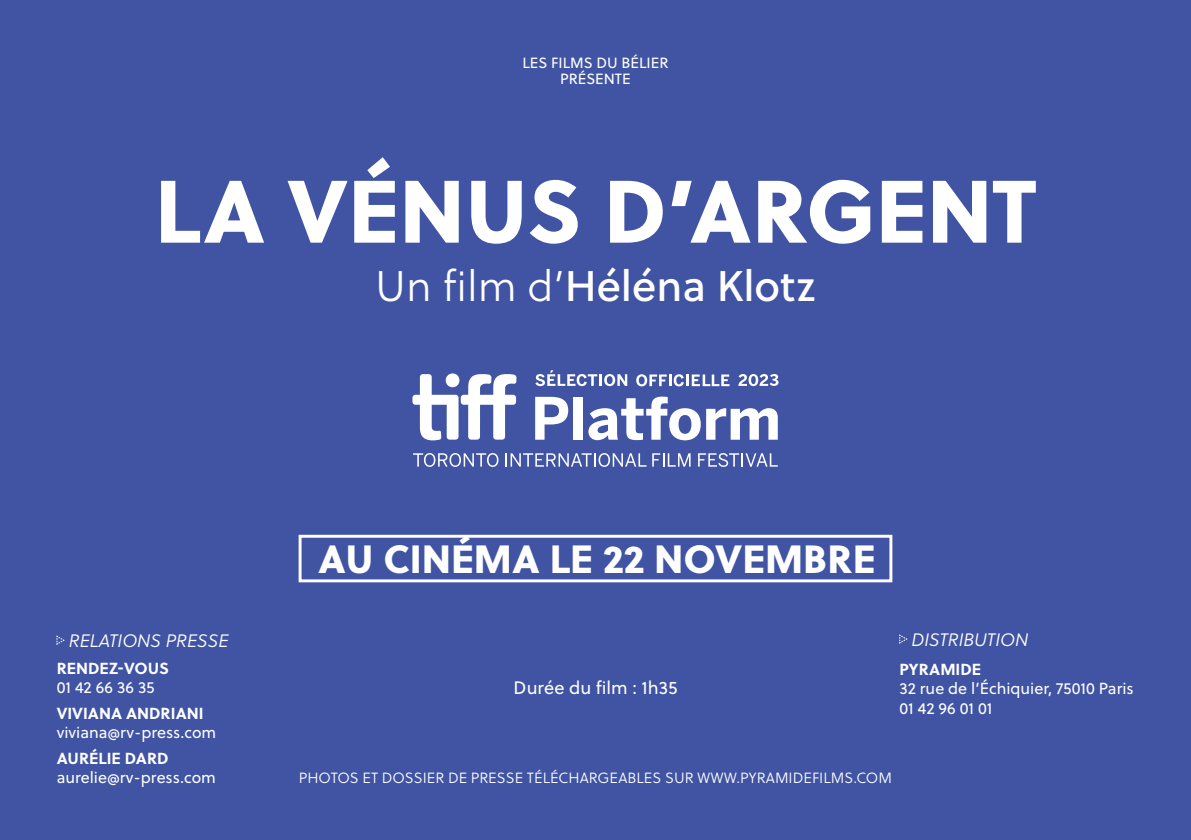
<style>
.page{position:relative;width:1191px;height:840px;background:#fff}
.page>*{position:absolute;margin:0;border:0;box-sizing:border-box;transform-origin:0 0}
.t1{font:88.2px "Soleil Xb";color:#fff}
.t2{font:42.6px "Soleil Bk";color:#fff}
.t3{font:39.4px "Soleil Xb";color:#fff}
.t4{font:italic 18px "Soleil Lt";color:#fff}
.t5{font:18px "Soleil";letter-spacing:.01em;color:#fff}
.t6{font:16px/19.2px "Soleil";color:#fff}
.t7{font:700 16px "Soleil";color:#fff}
.t8{font:14.8px "Soleil Lt";color:#fff}
.t9{font:14.8px/16px "Soleil";color:#fff;text-align:center}
.s1{font-family:"Soleil Lt"}
</style>
<div class="page">
<div style="left:0;top:0;width:1191px;height:839px;background:#4054a3"></div>
<svg style="left:56px;top:635px;width:9px;height:9px"></svg>
<svg style="left:899px;top:634px;width:8px;height:9px"></svg>
<div style="left:299px;top:534px;width:593px;height:48px;border:3px solid #fff"></div>
<svg style="left:412px;top:373px;width:104px;height:67px"></svg>
<svg style="left:535px;top:396px;width:33px;height:43px"></svg>
<div style="left:574px;top:396px;width:9px;height:43px;background:#fff"></div>
<svg style="left:588px;top:396px;width:189px;height:44px"></svg>
<svg style="left:413px;top:453px;width:85px;height:13px"></svg>
<svg style="left:505px;top:453px;width:141px;height:13px"></svg>
<svg style="left:652px;top:453px;width:38px;height:13px"></svg>
<svg style="left:698px;top:453px;width:80px;height:13px"></svg>
<svg style="left:636px;top:374px;width:93px;height:12px"></svg>
<svg style="left:738px;top:374px;width:40px;height:12px"></svg>
<svg style="left:535px;top:370px;width:92px;height:16px"></svg>
<p class="t9" style="left:522px;top:54px;width:147px">LES FILMS DU BÉLIER<br>PRÉSENTE</p>
<h1 class="t1" style="left:155px;top:141px;width:883px">LA VÉNUS D’ARGENT</h1>
<h2 class="t2" style="left:375px;top:253px;width:442px"><span class="s1">Un film d’</span>Héléna Klotz</h2>
<p class="t4" style="left:69px;top:628px;width:161px">RELATIONS PRESSE</p>
<p class="t7" style="left:57px;top:655px;width:114px">RENDEZ-VOUS</p>
<p class="t6" style="left:57px;top:676px;width:99px">01 42 66 36 35</p>
<p class="t7" style="left:57px;top:700px;width:148px">VIVIANA ANDRIANI</p>
<p class="t6" style="left:57px;top:722px;width:161px">viviana@rv-press.com</p>
<p class="t7" style="left:57px;top:745px;width:113px">AURÉLIE DARD</p>
<p class="t6" style="left:57px;top:767px;width:161px">aurelie@rv-press.com</p>
<h3 class="t3" style="left:318px;top:527px;width:559px">AU CINÉMA LE 22 NOVEMBRE</h3>
<p class="t5" style="left:513px;top:674px;width:166px">Durée du film : 1h35</p>
<p class="t4" style="left:911px;top:627px;width:118px">DISTRIBUTION</p>
<p class="t7" style="left:899px;top:656px;width:83px">PYRAMIDE</p>
<p class="t6" style="left:899px;top:678px;width:236px">32 rue de l’Échiquier, 75010 Paris<br>01 42 96 01 01</p>
<p class="t8" style="left:299px;top:767px;width:594px">PHOTOS ET DOSSIER DE PRESSE TÉLÉCHARGEABLES SUR WWW.PYRAMIDEFILMS.COM</p>
</div>
